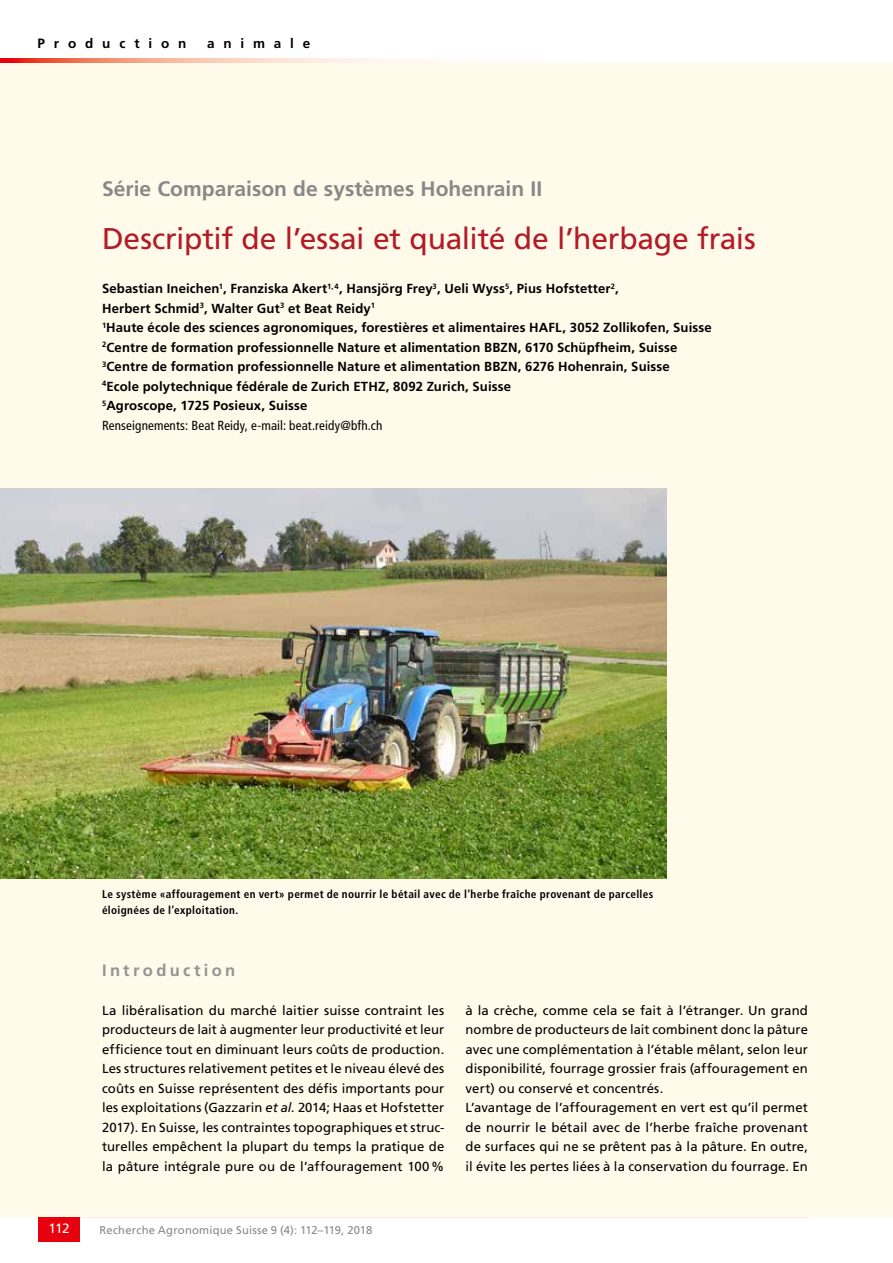
<style>
.page{position:relative;width:893px;height:1263px;background:#fff}
.page>*{position:absolute;margin:0;border:0;box-sizing:border-box;transform-origin:0 0}
.t1{font:30px "Frutiger LT Std";letter-spacing:-.005em;color:#b21c27}
.t2{font:700 21px "Frutiger LT Std";letter-spacing:.005em;color:#878988}
.t3{font:700 16.5px "Frutiger LT Std";letter-spacing:.2em;color:#929493}
.t4{font:700 13.5px "Frutiger LT Std";letter-spacing:.655em;color:#000}
.t5{font:13.5px "Frutiger LT Std";color:#fff}
.t6{font:13.2px/19.5px "Frutiger LT Std";letter-spacing:.01em;color:#000;text-align:justify}
.t7{font:700 13.2px/19.5px "Frutiger LT Std";letter-spacing:.01em;color:#000}
.t8{font:700 condensed 11.25px/16.5px "Frutiger LT Std";letter-spacing:.03em;color:#000}
.t9{font:11.25px "Frutiger LT Std";letter-spacing:.02em;color:#878988}
.s1{font-weight:400;font-stretch:condensed}
.s2{font-style:italic}
</style>
<div class="page">
<svg style="left:0;top:58px;width:403px;height:5px;background:#f6b09e"></svg>
<hr style="left:38px;top:1216px;width:770px;height:1px;background:#e7000e">
<div style="left:38px;top:1216px;width:42px;height:26px;background:#e7000e"></div>
<div style="left:0;top:63px;width:893px;height:1153px;background:#fffaea"></div>
<img style="left:0;top:488px;width:666px;height:390px">
<p class="t4" style="left:38px;top:36px;width:150px">Production</p>
<p class="t4" style="left:207px;top:36px;width:105px">animale</p>
<h2 class="t2" style="left:102px;top:176px;width:442px">Série Comparaison de systèmes Hohenrain II</h2>
<h1 class="t1" style="left:102px;top:221px;width:655px">Descriptif de l’essai et qualité de l’herbage frais</h1>
<p class="t7" style="left:102px;top:279px;width:611px">Sebastian Ineichen<sup>1</sup>, Franziska Akert<sup>1,4</sup>, Hansjörg Frey<sup>3</sup>, Ueli Wyss<sup>5</sup>, Pius Hofstetter<sup>2</sup>,<br>Herbert Schmid<sup>3</sup>, Walter Gut<sup>3</sup> et Beat Reidy<sup>1<br>1</sup>Haute école des sciences agronomiques, forestières et alimentaires HAFL, 3052 Zollikofen, Suisse <sup>2</sup>Centre de formation professionnelle Nature et alimentation BBZN, 6170 Schüpfheim, Suisse <sup>3</sup>Centre de formation professionnelle Nature et alimentation BBZN, 6276 Hohenrain, Suisse<br><sup>4</sup>Ecole polytechnique fédérale de Zurich ETHZ, 8092 Zurich, Suisse<br><sup>5</sup>Agroscope, 1725 Posieux, Suisse<br><span class="s1">Renseignements: Beat Reidy, e-mail: beat.reidy@bfh.ch</span></p>
<p class="t8" style="left:102px;top:885px;width:553px">Le système «affouragement en vert» permet de nourrir le bétail avec de l’herbe fraîche provenant de parcelles éloignées de l’exploitation.</p>
<p class="t3" style="left:102px;top:960px;width:135px">Introduction</p>
<p class="t6" style="left:102px;top:1000px;width:344px">La libéralisation du marché laitier suisse contraint les producteurs de lait à augmenter leur productivité et leur efficience tout en diminuant leurs coûts de production.<br>Les structures relativement petites et le niveau élevé des coûts en Suisse représentent des défis importants pour les exploitations (Gazzarin <span class="s2">et al.</span> 2014; Haas et Hofstetter 2017). En Suisse, les contraintes topographiques et struc&shy;turelles empêchent la plupart du temps la pratique de la pâture intégrale pure ou de l’affouragement 100%</p>
<p class="t5" style="left:48px;top:1221px;width:23px">112</p>
<p class="t9" style="left:99px;top:1223px;width:274px">Recherche Agronomique Suisse 9 (4): 112–119, 2018</p>
<p class="t6" style="left:466px;top:1000px;width:344px;text-align:left">à la crèche, comme cela se fait à l’étranger. Un grand nombre de producteurs de lait combinent donc la pâture avec une complémentation à l’étable mêlant, selon leur disponibilité, fourrage grossier frais (affouragement en vert) ou conservé et concentrés.<br>L’avantage de l’affouragement en vert est qu’il permet de nourrir le bétail avec de l’herbe fraîche provenant de surfaces qui ne se prêtent pas à la pâture. En outre, il évite les pertes liées à la conservation du fourrage. En</p>
</div>
